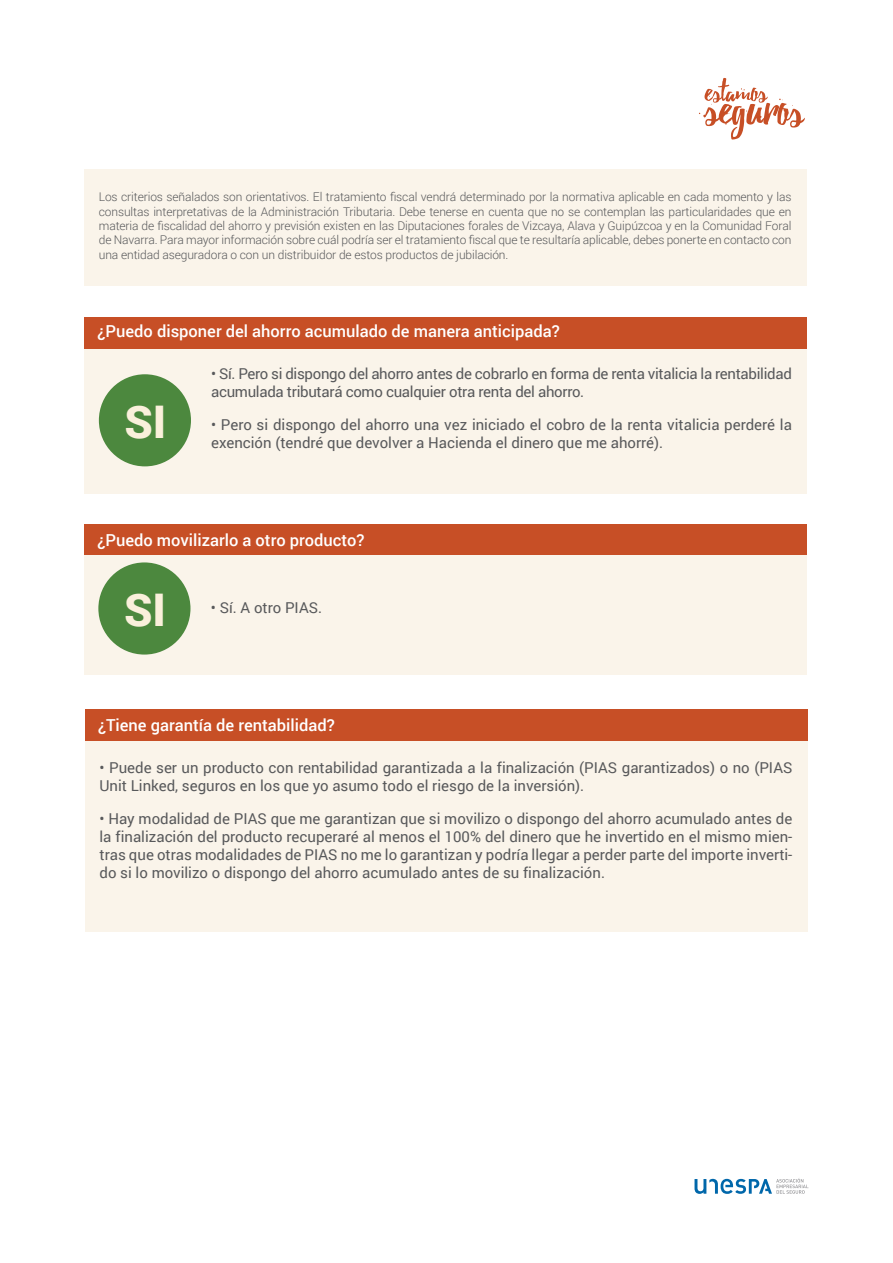
<style>
.page{position:relative;width:893px;height:1263px;background:#fff}
.page>*{position:absolute;margin:0;border:0;box-sizing:border-box;transform-origin:0 0}
.t1{font:900 45px "Roboto";color:#faf0db}
.t2{font:500 16.5px "Roboto";color:#fff}
.t3{font:15px/18px "Roboto";color:#58595b}
.t4{font:15px/18px "Roboto";letter-spacing:-.02em;color:#58595b}
.t5{font:300 12px/14.4px "Roboto";letter-spacing:-.01em;color:#58595b;text-align:justify}
</style>
<div class="page">
<div style="left:84px;top:170px;width:723px;height:116px;background:#faf4ea"></div>
<div style="left:84px;top:347px;width:723px;height:147px;background:#faf4ea"></div>
<div style="left:84px;top:317px;width:723px;height:32px;background:#c74f26"></div>
<div style="left:84px;top:551px;width:723px;height:123px;background:#faf4ea"></div>
<div style="left:84px;top:524px;width:723px;height:30px;background:#c74f26"></div>
<div style="left:98px;top:562px;width:92px;height:92px;background:#4c883e;border-radius:50%"></div>
<svg style="left:694px;top:1178px;width:114px;height:16px"></svg>
<div style="left:85px;top:739px;width:722px;height:192px;background:#faf4ea"></div>
<div style="left:85px;top:709px;width:722px;height:32px;background:#c74f26"></div>
<svg style="left:699px;top:78px;width:106px;height:62px"></svg>
<div style="left:99px;top:374px;width:92px;height:92px;background:#4c883e;border-radius:50%"></div>
<p class="t5" style="left:99px;top:189px;width:694px">Los criterios señalados son orientativos. El tratamiento fiscal vendrá determinado por la normativa aplicable en cada momento y las consultas interpretativas de la Administración Tributaria. Debe tenerse en cuenta que no se contemplan las particularidades que en materia de fiscalidad del ahorro y previsión existen en las Diputaciones forales de Vizcaya, Alava y Guipúzcoa y en la Comunidad Foral de Navarra. Para mayor información sobre cuál podría ser el tratamiento fiscal que te resultaría aplicable, debes ponerte en contacto con una entidad aseguradora o con un distribuidor de estos productos de jubilación.</p>
<p class="t2" style="left:97px;top:320px;width:464px">¿Puedo disponer del ahorro acumulado de manera anticipada?</p>
<p class="t4" style="left:211px;top:364px;width:582px">• Sí. Pero si dispongo del ahorro antes de cobrarlo en forma de renta vitalicia la rentabilidad acumulada tributará como cualquier otra renta del ahorro.</p>
<p class="t3" style="left:211px;top:415px;width:582px">• Pero si dispongo del ahorro una vez iniciado el cobro de la renta vitalicia perderé la exención (tendré que devolver a Hacienda el dinero que me ahorré).</p>
<h1 class="t1" style="left:125px;top:390px;width:43px">SI</h1>
<p class="t2" style="left:97px;top:528px;width:269px">¿Puedo movilizarlo a otro producto?</p>
<h1 class="t1" style="left:124px;top:578px;width:43px">SI</h1>
<p class="t3" style="left:211px;top:598px;width:113px">• Sí. A otro PIAS.</p>
<p class="t2" style="left:98px;top:713px;width:238px">¿Tiene garantía de rentabilidad?</p>
<p class="t3" style="left:100px;top:758px;width:694px">• Puede ser un producto con rentabilidad garantizada a la finalización (PIAS garantizados) o no (PIAS<br>Unit Linked, seguros en los que yo asumo todo el riesgo de la inversión).</p>
<p class="t3" style="left:100px;top:809px;width:694px;text-align:justify">• Hay modalidad de PIAS que me garantizan que si movilizo o dispongo del ahorro acumulado antes de la finalización del producto recuperaré al menos el 100% del dinero que he invertido en el mismo mien&shy;tras que otras modalidades de PIAS no me lo garantizan y podría llegar a perder parte del importe inverti&shy;do si lo movilizo o dispongo del ahorro acumulado antes de su finalización.</p>
</div>
